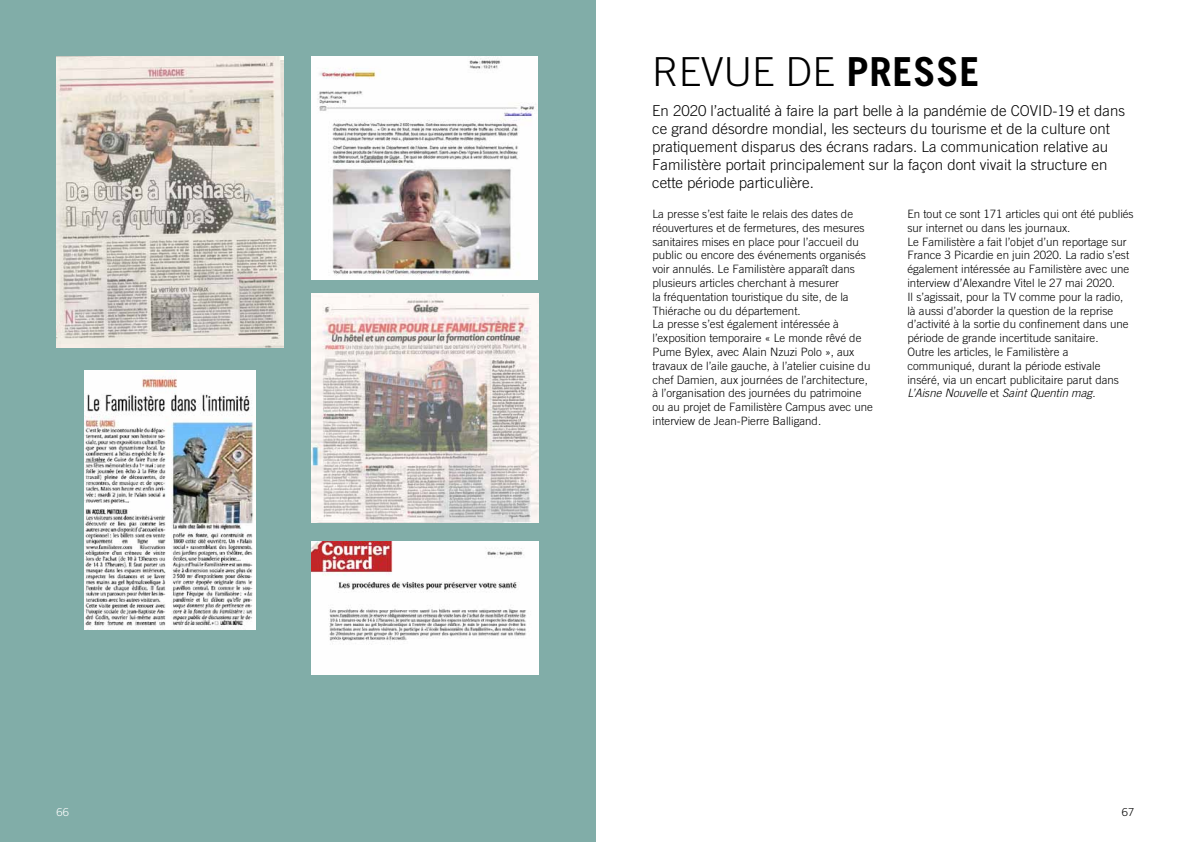
<style>
.page{position:relative;width:1191px;height:842px;background:#fff}
.page>*{position:absolute;margin:0;border:0;box-sizing:border-box;transform-origin:0 0}
.t1{font:300 40px "Trade Gothic LT Std";color:#000}
.t2{font:300 15px/18px "Trade Gothic LT Std";color:#000}
.t3{font:300 11.5px/13.8px "Trade Gothic LT Std";color:#000}
.t4{font:300 11px "Trade Gothic LT Std";color:#fff}
.t5{font:300 11px "Trade Gothic LT Std";color:#000}
.s1{font-weight:700}
.s2{font-style:italic}
</style>
<div class="page">
<div style="left:0;top:0;width:595px;height:842px;background:#81ada8"></div>
<img style="left:57px;top:57px;width:226px;height:290px">
<img style="left:312px;top:57px;width:225px;height:223px">
<img style="left:312px;top:294px;width:227px;height:229px">
<img style="left:85px;top:370px;width:170px;height:259px">
<img style="left:312px;top:541px;width:227px;height:134px">
<h1 class="t1" style="left:652px;top:48px;width:329px">Revu e de <span class="s1">PRESSE</span></h1>
<p class="t2" style="left:652px;top:101px;width:474px">En 2020 l’actualité à faire la part belle à la pandémie de COVID-19 et dans ce grand désordre mondial, les secteurs du tourisme et de la culture ont pratiquement disparus des écrans radars. La communication relative au Familistère portait principalement sur la façon dont vivait la structure en cette période particulière.</p>
<p class="t3" style="left:652px;top:207px;width:222px">La presse s’est faite le relais des dates de réouvertures et de fermetures, des mesures sanitaires mises en place pour l’accueil du public ou encore des événements organisés voir annulés. Le Familistère apparaît dans plusieurs articles cherchant à mesurer<br>la fréquentation touristique du site, de la Thiérache ou du département.<br>La presse s’est également intéressée à l’exposition temporaire « Le monde rêvé de Pume Bylex, avec Alain Nzuzi Polo », aux travaux de l’aile gauche, à l’atelier cuisine du chef Damien, aux journées de l’architecture, à l’organisation des journées du patrimoine ou au projet de Familistère Campus avec une interview de Jean-Pierre Balligand.</p>
<p class="t3" style="left:907px;top:207px;width:228px">En tout ce sont 171 articles qui ont été publiés sur internet ou dans les journaux.<br>Le Familistère a fait l’objet d’un reportage sur France 3 Picardie en juin 2020. La radio s’est également intéressée au Familistère avec une interview d’Alexandre Vitel le 27 mai 2020.<br>Il s’agissait, pour la TV comme pour la radio, là aussi d’aborder la question de la reprise d’activité à la sortie du confinement dans une période de grande incertitude sanitaire.<br>Outre les articles, le Familistère a communiqué, durant la période estivale inséré, via un encart publicitaire parut dans <span class="s2">L’Aisne Nouvelle</span> et <span class="s2">Saint Quentin mag</span>.</p>
<p class="t4" style="left:56px;top:805px;width:14px">66</p>
<p class="t5" style="left:1121px;top:805px;width:14px">67</p>
</div>
